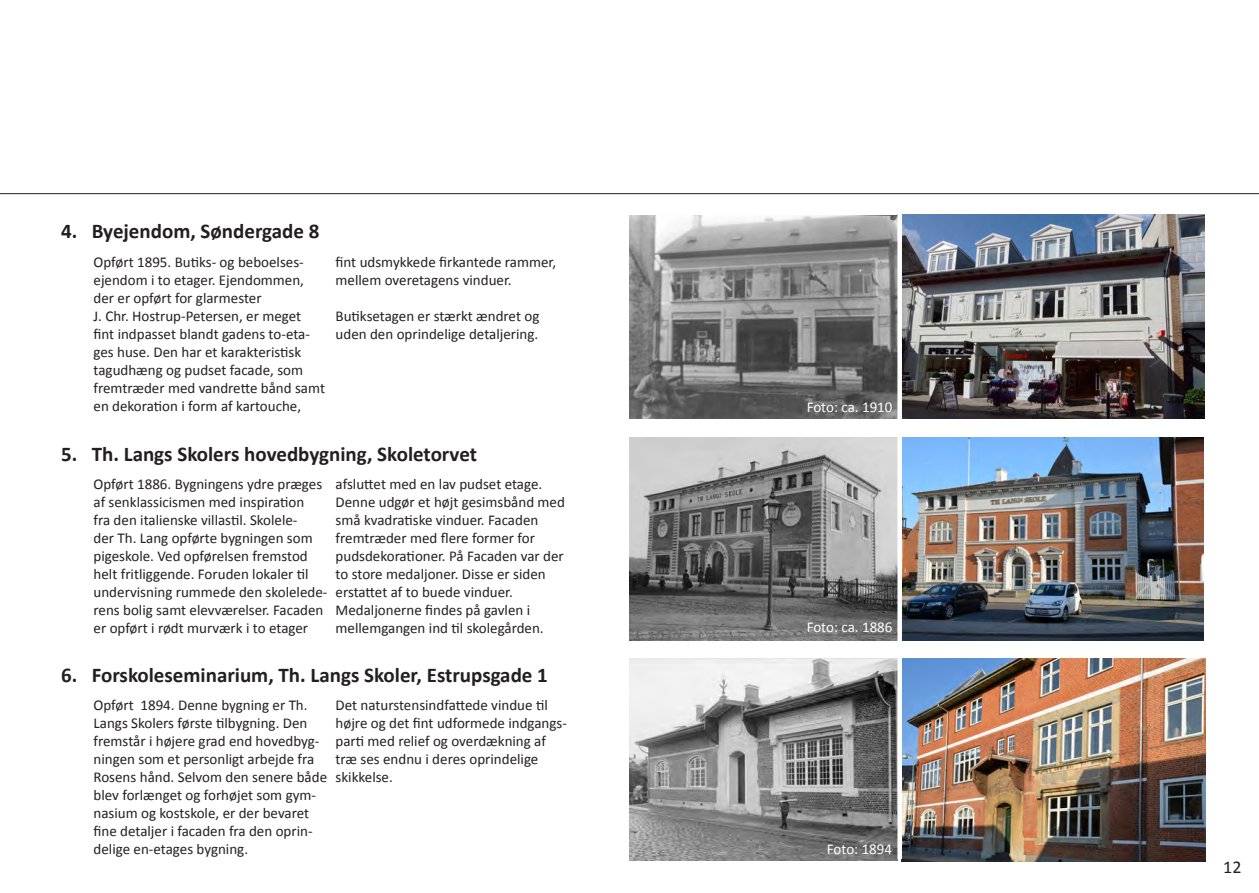
<style>
.page{position:relative;width:1259px;height:893px;background:#fff}
.page>*{position:absolute;margin:0;border:0;box-sizing:border-box;transform-origin:0 0}
.t1{font:700 21px "Calibri";color:#231f20}
.t2{font:18px "Calibri";color:#231f20}
.t3{font:15px/18px "Calibri";color:#231f20}
.t4{font:15px "Calibri";color:#fff}
</style>
<div class="page">
<img style="left:902px;top:658px;width:303px;height:204px">
<img style="left:629px;top:438px;width:574px;height:203px">
<img style="left:902px;top:215px;width:303px;height:203px">
<img style="left:629px;top:215px;width:268px;height:203px">
<hr style="left:0;top:193px;width:1259px;height:1px;background:#231f20">
<img style="left:629px;top:658px;width:268px;height:202px">
<div style="left:897px;top:211px;width:5px;height:648px;background:#fff"></div>
<p class="t1" style="left:61px;top:218px;width:260px">4. Byejendom, Søndergade 8</p>
<p class="t3" style="left:94px;top:253px;width:212px;text-align:justify">Opført 1895. Butiks- og beboelses&shy;ejendom i to etager. Ejendommen, der er opført for glarmester</p>
<p class="t3" style="left:94px;top:307px;width:233px">J. Chr. Hostrup-Petersen, er meget fint indpasset blandt gadens to-eta&shy;ges huse. Den har et karakteristisk tagudhæng og pudset facade, som fremtræder med vandrette bånd samt en dekoration i form af kartouche,</p>
<p class="t3" style="left:335px;top:253px;width:222px">fint udsmykkede firkantede rammer, mellem overetagens vinduer.</p>
<p class="t3" style="left:335px;top:307px;width:205px">Butiksetagen er stærkt ændret og uden den oprindelige detaljering.</p>
<p class="t1" style="left:61px;top:441px;width:417px">5. Th. Langs Skolers hovedbygning, Skoletorvet</p>
<p class="t3" style="left:94px;top:475px;width:235px">Opført 1886. Bygningens ydre præges af senklassicismen med inspiration<br>fra den italienske villastil. Skolele-<br>der Th. Lang opførte bygningen som pigeskole. Ved opførelsen fremstod helt fritliggende. Foruden lokaler til undervisning rummede den skolelede&shy;rens bolig samt elevværelser. Facaden er opført i rødt murværk i to etager</p>
<p class="t3" style="left:335px;top:475px;width:231px">afsluttet med en lav pudset etage.<br>Denne udgør et højt gesimsbånd med små kvadratiske vinduer. Facaden fremtræder med flere former for pudsdekorationer. På Facaden var der to store medaljoner. Disse er siden erstattet af to buede vinduer.</p>
<p class="t3" style="left:335px;top:601px;width:196px">Medaljonerne findes på gavlen i</p>
<p class="t3" style="left:335px;top:619px;width:210px">mellemgangen ind til skolegården.</p>
<p class="t1" style="left:61px;top:662px;width:488px">6. Forskoleseminarium, Th. Langs Skoler, Estrupsgade 1</p>
<p class="t3" style="left:94px;top:696px;width:235px">Opført 1894. Denne bygning er Th.<br>Langs Skolers første tilbygning. Den fremstår i højere grad end hovedbyg&shy;ningen som et personligt arbejde fra Rosens hånd. Selvom den senere både blev forlænget og forhøjet som gym&shy;nasium og kostskole, er der bevaret fine detaljer i facaden fra den oprin&shy;delige en-etages bygning.</p>
<p class="t3" style="left:335px;top:696px;width:233px">Det naturstensindfattede vindue til højre og det fint udformede indgangs&shy;parti med relief og overdækning af træ ses endnu i deres oprindelige skikkelse.</p>
<p class="t4" style="left:806px;top:397px;width:87px">Foto: ca. 1910</p>
<p class="t4" style="left:806px;top:617px;width:87px">Foto: ca. 1886</p>
<p class="t4" style="left:827px;top:840px;width:67px">Foto: 1894</p>
<p class="t2" style="left:1223px;top:856px;width:20px">12</p>
</div>
